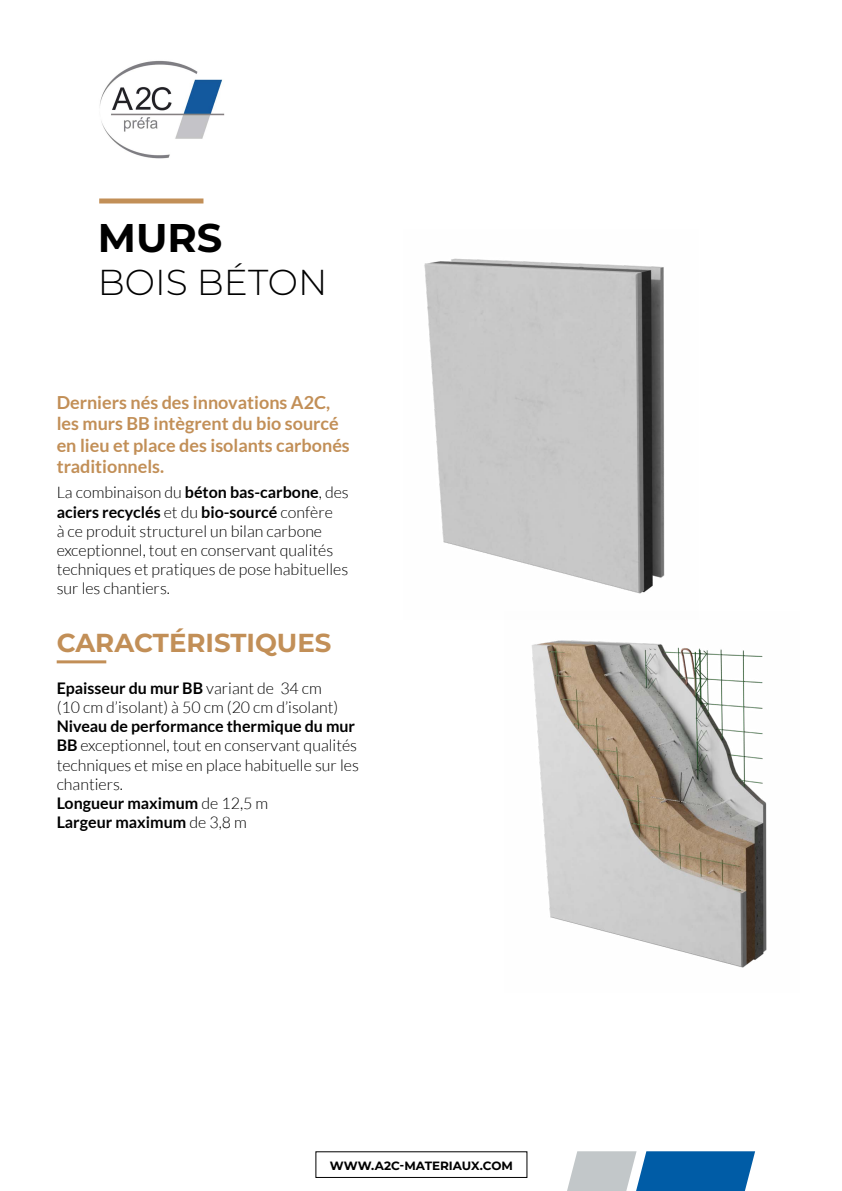
<style>
.page{position:relative;width:842px;height:1191px;background:#fff}
.page>*{position:absolute;margin:0;border:0;box-sizing:border-box;transform-origin:0 0}
.t1{font:700 40px "Montserrat";color:#000}
.t2{font:300 36px "Montserrat";color:#000}
.t3{font:700 26px "Montserrat";color:#c28f57}
.t4{font:700 18px/21.6px "Lato";color:#c28f57}
.t5{font:300 16px/19.2px "Lato";color:#000}
.t6{font:700 12px "Montserrat";color:#000}
.s1{font-weight:700}
</style>
<div class="page">
<div style="left:99px;top:198px;width:104px;height:5px;background:#c28f57"></div>
<svg style="left:567px;top:1151px;width:188px;height:40px;background:#598fba"></svg>
<img style="left:99px;top:60px;width:126px;height:99px">
<div style="left:315px;top:1151px;width:212px;height:27px;border:1px solid #000"></div>
<hr style="left:57px;top:660px;width:49px;height:3px;background:#c28f57">
<img style="left:532px;top:640px;width:235px;height:328px">
<img style="left:424px;top:258px;width:241px;height:336px">
<h1 class="t1" style="left:98px;top:211px;width:126px">MURS</h1>
<h2 class="t2" style="left:98px;top:258px;width:231px">BOIS BÉTON</h2>
<p class="t4" style="left:57px;top:391px;width:295px">Derniers nés des innovations A2C, les murs BB intègrent du bio sourcé en lieu et place des isolants carbonés traditionnels.</p>
<p class="t5" style="left:57px;top:483px;width:294px">La combinaison du <span class="s1">béton bas-carbone</span>, des <span class="s1">aciers recyclés</span> et du <span class="s1">bio-sourcé</span> confère<br>à ce produit structurel un bilan carbone exceptionnel, tout en conservant qualités techniques et pratiques de pose habituelles sur les chantiers.</p>
<h3 class="t3" style="left:57px;top:625px;width:276px">CARACTÉRISTIQUES</h3>
<p class="t5" style="left:57px;top:678px;width:283px"><span class="s1">Epaisseur du mur BB</span> variant de 34 cm (10 cm d’isolant) à 50 cm (20 cm d’isolant)</p>
<p class="t5" style="left:57px;top:717px;width:304px"><span class="s1">Niveau de performance thermique du mur<br>BB</span> exceptionnel, tout en conservant qualités techniques et mise en place habituelle sur les chantiers.<br><span class="s1">Longueur maximum</span> de 12,5 m<br><span class="s1">Largeur maximum</span> de 3,8 m</p>
<p class="t6" style="left:330px;top:1158px;width:185px">WWW.A2C-MATERIAUX.COM</p>
</div>
